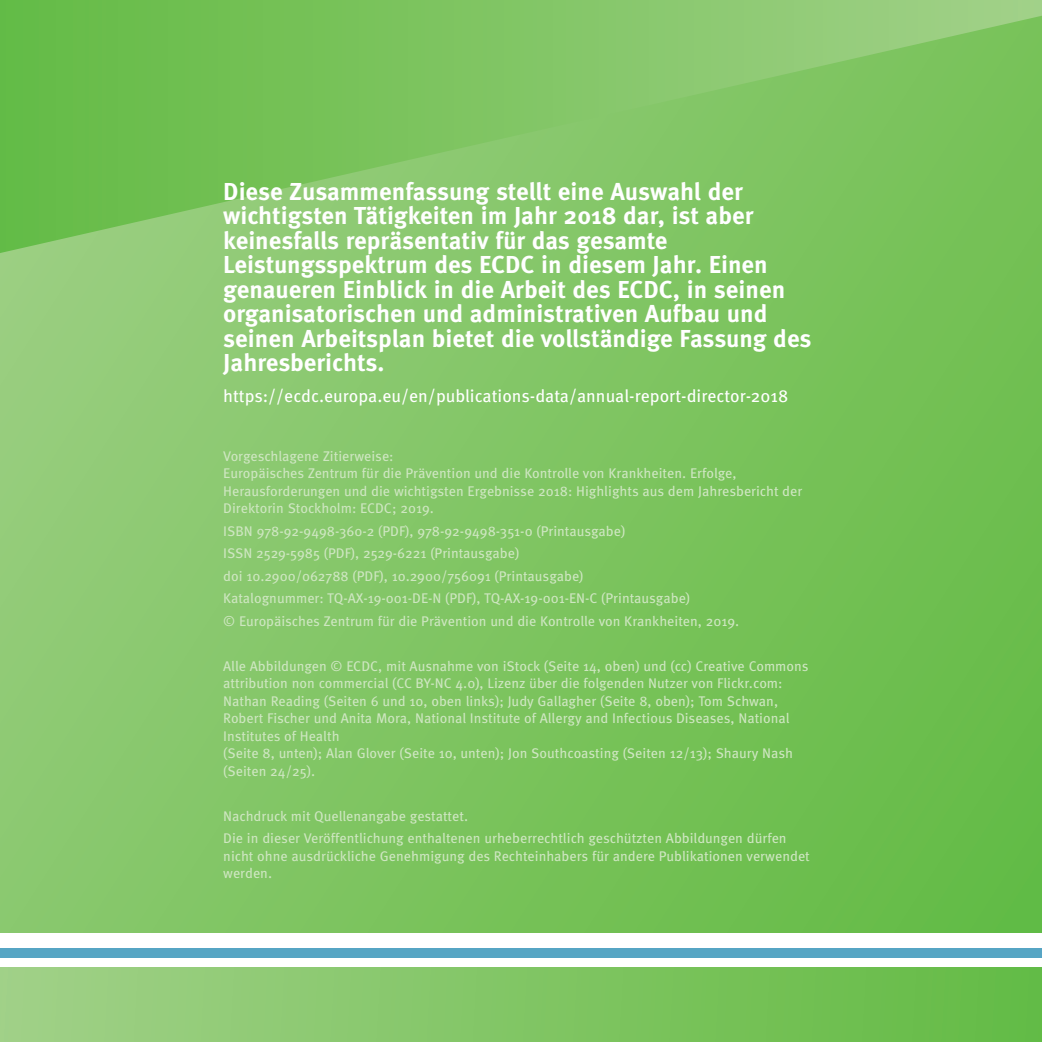
<style>
.page{position:relative;width:1042px;height:1042px;background:#fff}
.page>*{position:absolute;margin:0;border:0;box-sizing:border-box;transform-origin:0 0}
.t1{font:700 24.5px/24.5px "Meta Pro";color:#fff}
.t2{font:17.5px "Meta Pro";color:#fff}
.t3{font:14px/17.5px "Meta Pro";color:#cee6c1}
</style>
<div class="page">
<div style="left:0;top:0;width:1042px;height:933px;background:linear-gradient(to right,#93cc78,#6abd4a)"></div>
<svg style="left:0;top:0;width:1042px;height:253px;background:#7dc460"></svg>
<div style="left:0;top:947px;width:1042px;height:10px;background:#56a5c4"></div>
<div style="left:0;top:967px;width:1042px;height:75px;background:linear-gradient(to right,#a0d087,#63bb44)"></div>
<p class="t1" style="left:223px;top:180px;width:590px">Diese Zusammenfassung stellt eine Auswahl der wichtigsten Tätigkeiten im Jahr 2018 dar, ist aber keinesfalls repräsentativ für das gesamte Leistungsspektrum des ECDC in diesem Jahr. Einen genaueren Einblick in die Arbeit des ECDC, in seinen organisatorischen und administrativen Aufbau und seinen Arbeitsplan bietet die vollständige Fassung des Jahresberichts.</p>
<p class="t2" style="left:223px;top:385px;width:566px">https://ecdc.europa.eu/en/publications-data/annual-report-director-2018</p>
<p class="t3" style="left:223px;top:448px;width:580px">Vorgeschlagene Zitierweise:<br>Europäisches Zentrum für die Prävention und die Kontrolle von Krankheiten. Erfolge, Herausforderungen und die wichtigsten Ergebnisse 2018: Highlights aus dem Jahresbericht der Direktorin Stockholm: ECDC; 2019.</p>
<p class="t3" style="left:223px;top:520px;width:517px;line-height:22.4px">ISBN 978-92-9498-360-2 (PDF), 978-92-9498-351-0 (Printausgabe)<br>ISSN 2529-5985 (PDF), 2529-6221 (Printausgabe)<br>doi 10.2900/062788 (PDF), 10.2900/756091 (Printausgabe)<br>Katalognummer: TQ-AX-19-001-DE-N (PDF), TQ-AX-19-001-EN-C (Printausgabe)<br>© Europäisches Zentrum für die Prävention und die Kontrolle von Krankheiten, 2019.</p>
<p class="t3" style="left:223px;top:657px;width:587px">Alle Abbildungen © ECDC, mit Ausnahme von iStock (Seite 14, oben) und (cc) Creative Commons attribution non commercial (CC BY-NC 4.0), Lizenz über die folgenden Nutzer von Flickr.com:<br>Nathan Reading (Seiten 6 und 10, oben links); Judy Gallagher (Seite 8, oben); Tom Schwan, Robert Fischer und Anita Mora, National Institute of Allergy and Infectious Diseases, National Institutes of Health<br>(Seite 8, unten); Alan Glover (Seite 10, unten); Jon Southcoasting (Seiten 12/13); Shaury Nash (Seiten 24/25).</p>
<p class="t3" style="left:223px;top:805px;width:565px;line-height:22.4px">Nachdruck mit Quellenangabe gestattet.<br>Die in dieser Veröffentlichung enthaltenen urheberrechtlich geschützten Abbildungen dürfen</p>
<p class="t3" style="left:223px;top:847px;width:588px">nicht ohne ausdrückliche Genehmigung des Rechteinhabers für andere Publikationen verwendet werden.</p>
</div>
